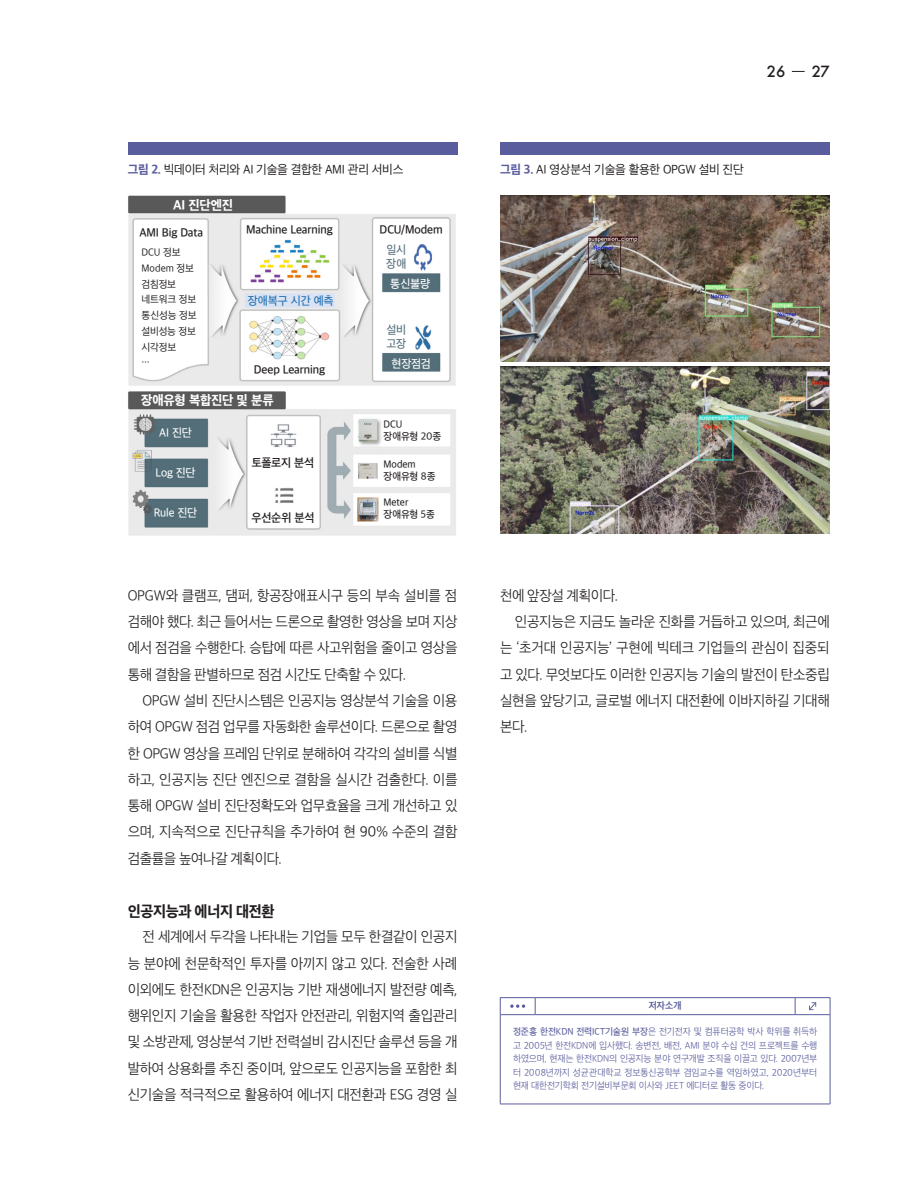
<style>
.page{position:relative;width:915px;height:1191px;background:#fff}
.page>*{position:absolute;margin:0;border:0;box-sizing:border-box;transform-origin:0 0}
.중제_10_5{font:800 15.75px "Apple SD Gothic Neo";letter-spacing:-.025em;color:#231f20;scale:.96 1}
.본문고딕_10{font:300 15px/26.2px "Apple SD Gothic Neo";letter-spacing:-.025em;color:#231f20;text-align:justify;scale:.96 1}
.t1{font:500 15px "Futura";color:#231f20}
.저자명_7_5{font:800 13.5px "Apple SD Gothic Neo";letter-spacing:-.02em;color:#fff}
.표_그림_제목_8_5{font:12.75px "Apple SD Gothic Neo";letter-spacing:-.02em;color:#231f20}
.저자명_7_5-2{font:600 12px "Apple SD Gothic Neo";letter-spacing:-.01em;color:#231f20}
.저자명_7_5-3{font:500 12px "Apple SD Gothic Neo";letter-spacing:-.015em;color:#fff}
.저자명_7_5-4{font:500 12px/13.5px "Apple SD Gothic Neo";letter-spacing:-.03em;color:#58717d}
.저자명_7_5-5{font:500 12px "Apple SD Gothic Neo";letter-spacing:-.02em;color:#2170af}
.저자명_7_5-6{font:10.5px "Apple SD Gothic Neo";letter-spacing:-.02em;color:#231f20}
.저자명_7_5-7{font:500 10.5px "Apple SD Gothic Neo";letter-spacing:-.005em;color:#231f20}
.저자소개_6_5{font:300 9.75px/13.5px "Apple SD Gothic Neo";letter-spacing:-.02em;color:#5a5d9d;text-align:justify;scale:.96 1}
.저자소개_6_5-2{font:700 9.75px "Apple SD Gothic Neo";color:#5a5d9d;scale:.96 1}
.s1{font-weight:800;color:#5a5d9d}
.s2{font-weight:500}
</style>
<div class="page">
<svg style="left:791px;top:71px;width:13px;height:1px"></svg>
<hr style="left:500px;top:997px;width:35px;height:1px;background:#5a5d9d">
<svg style="left:500px;top:997px;width:1px;height:17px"></svg>
<hr style="left:535px;top:997px;width:259px;height:1px;background:#5a5d9d">
<svg style="left:534px;top:997px;width:1px;height:17px"></svg>
<hr style="left:794px;top:997px;width:36px;height:1px;background:#5a5d9d">
<svg style="left:794px;top:997px;width:1px;height:17px"></svg>
<svg style="left:829px;top:997px;width:1px;height:17px"></svg>
<hr style="left:500px;top:1014px;width:35px;height:1px;background:#5a5d9d">
<hr style="left:500px;top:1014px;width:1px;height:89px;background:#5a5d9d">
<hr style="left:535px;top:1014px;width:259px;height:1px;background:#5a5d9d">
<hr style="left:794px;top:1014px;width:36px;height:1px;background:#5a5d9d">
<hr style="left:829px;top:1014px;width:1px;height:89px;background:#5a5d9d">
<hr style="left:500px;top:1103px;width:35px;height:1px;background:#5a5d9d">
<hr style="left:535px;top:1103px;width:259px;height:1px;background:#5a5d9d">
<hr style="left:794px;top:1103px;width:36px;height:1px;background:#5a5d9d">
<svg style="left:510px;top:1004px;width:15px;height:3px"></svg>
<svg style="left:809px;top:1002px;width:6px;height:8px"></svg>
<div style="left:128px;top:142px;width:329px;height:13px;background:#5a5d9d"></div>
<div style="left:500px;top:142px;width:329px;height:13px;background:#5a5d9d"></div>
<img style="left:500px;top:196px;width:329px;height:165px">
<img style="left:128px;top:196px;width:328px;height:340px">
<img style="left:500px;top:366px;width:329px;height:168px">
<p class="t1" style="left:766px;top:61px;width:20px">26</p>
<p class="t1" style="left:811px;top:61px;width:20px">27</p>
<p class="표_그림_제목_8_5" style="left:128px;top:162px;width:277px"><span class="s1">그림 2.</span> 빅데이터 처리와 AI 기술을 결합한 AMI 관리 서비스</p>
<p class="표_그림_제목_8_5" style="left:500px;top:162px;width:245px"><span class="s1">그림 3.</span> AI 영상분석 기술을 활용한 OPGW 설비 진단</p>
<p class="저자명_7_5" style="left:173px;top:198px;width:62px">AI 진단엔진</p>
<p class="저자명_7_5-2" style="left:139px;top:226px;width:65px">AMI Big Data</p>
<p class="저자명_7_5-2" style="left:246px;top:223px;width:88px">Machine Learning</p>
<p class="저자명_7_5-2" style="left:379px;top:223px;width:65px">DCU/Modem</p>
<p class="저자명_7_5-6" style="left:141px;top:247px;width:40px">DCU 정보</p>
<p class="저자명_7_5-6" style="left:141px;top:262px;width:54px">Modem 정보</p>
<p class="저자명_7_5-6" style="left:141px;top:278px;width:36px">검침정보</p>
<p class="저자명_7_5-6" style="left:141px;top:294px;width:56px">네트워크 정보</p>
<p class="저자명_7_5-6" style="left:141px;top:310px;width:56px">통신성능 정보</p>
<p class="저자명_7_5-6" style="left:141px;top:325px;width:56px">설비성능 정보</p>
<p class="저자명_7_5-6" style="left:141px;top:341px;width:36px">시각정보</p>
<p class="저자명_7_5-6" style="left:141px;top:357px;width:10px">···</p>
<p class="저자명_7_5-5" style="left:248px;top:294px;width:87px">장애복구 시간 예측</p>
<p class="저자명_7_5-2" style="left:254px;top:364px;width:73px">Deep Learning</p>
<p class="저자명_7_5" style="left:141px;top:392px;width:134px">장애유형 복합진단 및 분류</p>
<p class="저자명_7_5-3" style="left:159px;top:426px;width:34px">AI 진단</p>
<p class="저자명_7_5-3" style="left:155px;top:466px;width:42px">Log 진단</p>
<p class="저자명_7_5-3" style="left:154px;top:506px;width:45px">Rule 진단</p>
<p class="저자명_7_5-2" style="left:252px;top:456px;width:64px">토폴로지 분석</p>
<p class="저자명_7_5-2" style="left:251px;top:511px;width:65px">우선순위 분석</p>
<p class="저자명_7_5-4" style="left:386px;top:244px;width:22px">일시 장애</p>
<p class="저자명_7_5-3" style="left:390px;top:277px;width:41px">통신불량</p>
<p class="저자명_7_5-4" style="left:386px;top:324px;width:21px">설비</p>
<p class="저자명_7_5-4" style="left:386px;top:337px;width:21px">고장</p>
<p class="저자명_7_5-3" style="left:391px;top:357px;width:41px">현장점검</p>
<p class="저자명_7_5-7" style="left:383px;top:419px;width:20px">DCU</p>
<p class="저자명_7_5-7" style="left:383px;top:431px;width:59px">장애유형 20종</p>
<p class="저자명_7_5-7" style="left:383px;top:458px;width:34px">Modem</p>
<p class="저자명_7_5-7" style="left:383px;top:470px;width:54px">장애유형 8종</p>
<p class="저자명_7_5-7" style="left:383px;top:496px;width:26px">Meter</p>
<p class="저자명_7_5-7" style="left:383px;top:508px;width:53px">장애유형 5종</p>
<p class="본문고딕_10" style="left:128px;top:583px;width:345px">OPGW와 클램프, 댐퍼, 항공장애표시구 등의 부속 설비를 점 검해야 했다. 최근 들어서는 드론으로 촬영한 영상을 보며 지상 에서 점검을 수행한다. 승탑에 따른 사고위험을 줄이고 영상을 통해 결함을 판별하므로 점검 시간도 단축할 수 있다.</p>
<p class="본문고딕_10" style="left:128px;top:688px;width:345px;text-indent:15px">OPGW 설비 진단시스템은 인공지능 영상분석 기술을 이용 하여 OPGW 점검 업무를 자동화한 솔루션이다. 드론으로 촬영 한 OPGW 영상을 프레임 단위로 분해하여 각각의 설비를 식별 하고, 인공지능 진단 엔진으로 결함을 실시간 검출한다. 이를 통해 OPGW 설비 진단정확도와 업무효율을 크게 개선하고 있 으며, 지속적으로 진단규칙을 추가하여 현 90% 수준의 결함 검출률을 높여나갈 계획이다.</p>
<p class="중제_10_5" style="left:128px;top:902px;width:155px">인공지능과 에너지 대전환</p>
<p class="본문고딕_10" style="left:128px;top:924px;width:345px;text-indent:15px">전 세계에서 두각을 나타내는 기업들 모두 한결같이 인공지 능 분야에 천문학적인 투자를 아끼지 않고 있다. 전술한 사례 이외에도 한전KDN은 인공지능 기반 재생에너지 발전량 예측, 행위인지 기술을 활용한 작업자 안전관리, 위험지역 출입관리 및 소방관제, 영상분석 기반 전력설비 감시진단 솔루션 등을 개 발하여 상용화를 추진 중이며, 앞으로도 인공지능을 포함한 최 신기술을 적극적으로 활용하여 에너지 대전환과 ESG 경영 실</p>
<p class="본문고딕_10" style="left:500px;top:583px;width:124px">천에 앞장설 계획이다.</p>
<p class="본문고딕_10" style="left:500px;top:609px;width:345px;text-indent:15px">인공지능은 지금도 놀라운 진화를 거듭하고 있으며, 최근에 는 ‘초거대 인공지능’ 구현에 빅테크 기업들의 관심이 집중되 고 있다. 무엇보다도 이러한 인공지능 기술의 발전이 탄소중립 실현을 앞당기고, 글로벌 에너지 대전환에 이바지하길 기대해 본다.</p>
<p class="저자소개_6_5-2" style="left:648px;top:1000px;width:35px">저자소개</p>
<p class="저자소개_6_5" style="left:513px;top:1025px;width:318px"><span class="s2">정준홍 한전KDN 전력ICT기술원 부장</span>은 전기전자 및 컴퓨터공학 박사 학위를 취득하 고 2005년 한전KDN에 입사했다. 송변전, 배전, AMI 분야 수십 건의 프로젝트를 수행 하였으며, 현재는 한전KDN의 인공지능 분야 연구개발 조직을 이끌고 있다. 2007년부 터 2008년까지 성균관대학교 정보통신공학부 겸임교수를 역임하였고, 2020년부터 현재 대한전기학회 전기설비부문회 이사와 JEET 에디터로 활동 중이다.</p>
</div>
